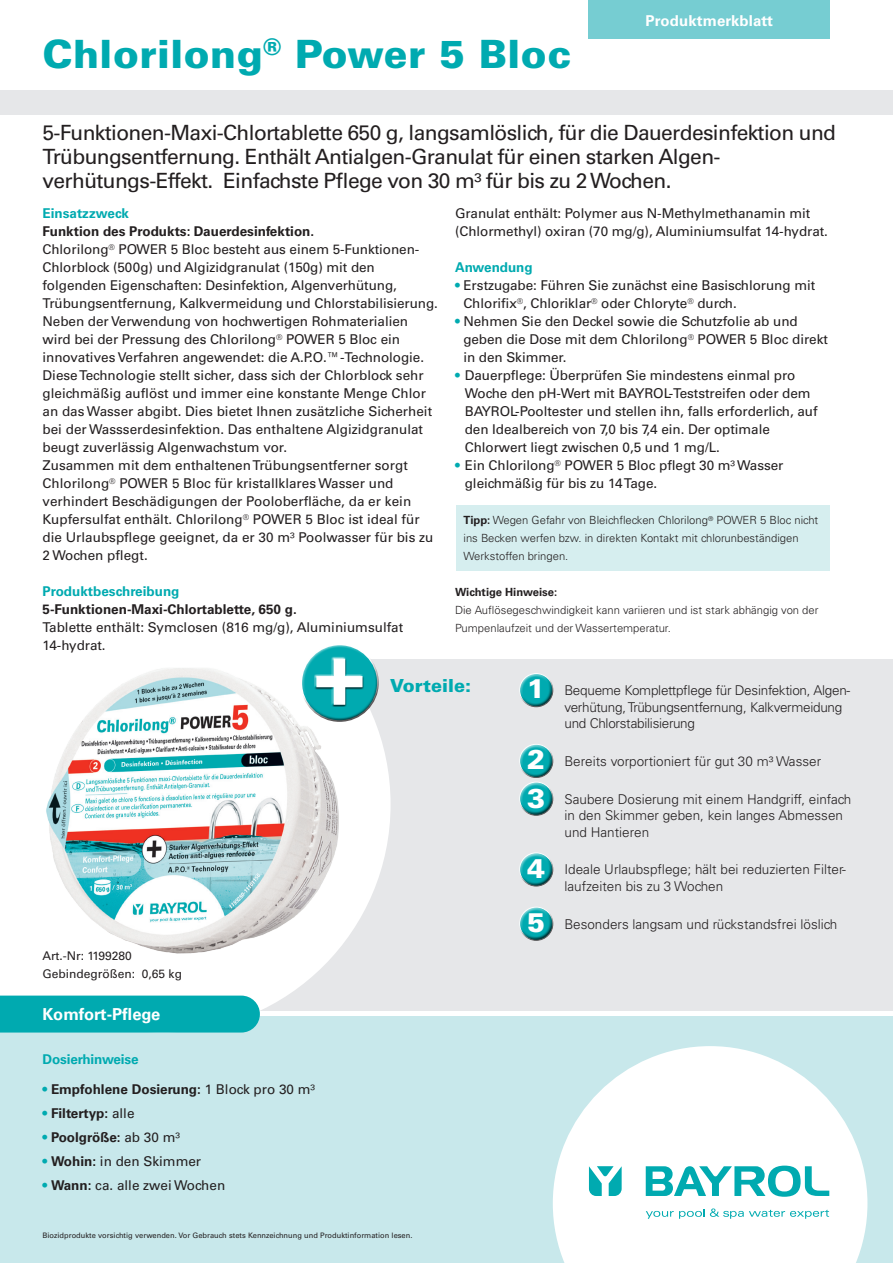
<style>
.page{position:relative;width:893px;height:1263px;background:#fff}
.page>*{position:absolute;margin:0;border:0;box-sizing:border-box;transform-origin:0 0}
.t1{font:700 86.7px "Univers LT Std";color:#fff}
.ProductName{font:900 39px "Univers LT Std";letter-spacing:.01em;color:#00aab0}
.Advantages_Text{font:900 27px "Univers LT Std";color:#fff}
.ProductName-2{font:21px/24px "Univers LT Std";letter-spacing:-.03em;color:#231f20}
.t2{font:900 18px "Univers LT Std";color:#00aab0}
.Category{font:700 16.5px "Univers LT Std";color:#fff}
.t3{font:700 15px "Univers LT Std";letter-spacing:.01em;color:#fff}
.Text{font:13.5px/18px "Univers LT Std";letter-spacing:-.005em;color:#231f20}
.Advantages_Text-2{font:300 13.5px/16.5px "Univers LT Std";color:#231f20}
.Text-2{font:700 13.5px "Univers LT Std";color:#231f20}
.Advantages_Text-3{font:300 13.5px/16.5px "Univers LT Std";letter-spacing:-.02em;color:#231f20}
.Subhead{font:700 13.5px "Univers LT Std";letter-spacing:-.005em;color:#00aab0}
.Article_Numbers_and{font:12px "Univers LT Std";color:#231f20}
.Text-3{font:300 11.25px/18px "Univers LT Std";color:#231f20}
.Text-4{font:700 11.25px "Univers LT Std";color:#231f20}
.t4{font:7.5px "Univers LT Std";color:#231f20}
.s1{color:#00aab0}
.s2{font-weight:700}
.s3{font-weight:400;color:#00aab0}
.s4{font-weight:400}
</style>
<div class="page">
<div style="left:456px;top:505px;width:373px;height:66px;background:#d6eeef"></div>
<div style="left:0;top:1016px;width:893px;height:247px;background:#c8e8eb"></div>
<div style="left:163px;top:660px;width:730px;height:351px;background:#e6e7e9"></div>
<div style="left:0;top:91px;width:893px;height:24px;background:#e6e7e9"></div>
<svg style="left:553px;top:1046px;width:314px;height:217px;fill:#fff"></svg>
<svg style="left:163px;top:659px;width:228px;height:351px;fill:#fff"></svg>
<div style="left:588px;top:0;width:242px;height:38px;background:#76cdd2"></div>
<svg style="left:646px;top:1165px;width:183px;height:32px"></svg>
<svg style="left:646px;top:1208px;width:183px;height:11px"></svg>
<svg style="left:589px;top:1166px;width:33px;height:30px"></svg>
<div style="left:517px;top:670px;width:37px;height:30px;background:#fff;opacity:.75"></div>
<div style="left:518px;top:678px;width:40px;height:29px;background:#231f20;opacity:.75"></div>
<div style="left:517px;top:741px;width:37px;height:30px;background:#fff;opacity:.75"></div>
<div style="left:518px;top:749px;width:40px;height:29px;background:#231f20;opacity:.75"></div>
<div style="left:517px;top:778px;width:37px;height:31px;background:#fff;opacity:.75"></div>
<div style="left:518px;top:786px;width:40px;height:30px;background:#231f20;opacity:.75"></div>
<div style="left:517px;top:849px;width:37px;height:30px;background:#fff;opacity:.75"></div>
<div style="left:518px;top:857px;width:40px;height:30px;background:#231f20;opacity:.75"></div>
<div style="left:517px;top:903px;width:37px;height:31px;background:#fff;opacity:.75"></div>
<div style="left:518px;top:911px;width:40px;height:30px;background:#231f20;opacity:.75"></div>
<div style="left:0;top:995px;width:260px;height:37px;background:#00aab0"></div>
<img style="left:46px;top:668px;width:301px;height:327px">
<div style="left:297px;top:639px;width:79px;height:63px;background:#fff;opacity:.75"></div>
<div style="left:301px;top:656px;width:79px;height:67px;background:#231f20;opacity:.75"></div>
<div style="left:315px;top:657px;width:49px;height:49px;background:#fff;opacity:.75"></div>
<div style="left:315px;top:658px;width:50px;height:49px;background:#231f20;opacity:.75"></div>
<p class="ProductName" style="left:43px;top:30px;width:530px">Chlorilong<sup>®</sup> Power 5 Bloc</p>
<p class="t3" style="left:645px;top:12px;width:129px">Produktmerkblatt</p>
<p class="ProductName-2" style="left:43px;top:121px;width:795px">5-Funktionen-Maxi-Chlortablette 650 g, langsamlöslich, für die Dauerdesinfektion und<br>Trübungsentfernung. Enthält Antialgen-Granulat für einen starken Algen&shy;verhütungs-Effekt. Einfachste Pflege von 30 m³ für bis zu 2 Wochen.</p>
<p class="Subhead" style="left:43px;top:206px;width:88px">Einsatzzweck</p>
<p class="Text-2" style="left:43px;top:224px;width:273px">Funktion des Produkts: Dauerdesinfektion.</p>
<p class="Text" style="left:43px;top:241px;width:397px">Chlorilong<sup>®</sup> POWER 5 Bloc besteht aus einem 5-Funktionen-Chlorblock (500g) und Algizidgranulat (150g) mit den folgenden Eigenschaften: Desinfektion, Algenverhütung, Trübungsentfernung, Kalkvermeidung und Chlorstabilisierung.<br>Neben der Verwendung von hochwertigen Rohmaterialien wird bei der Pressung des Chlorilong<sup>®</sup> POWER 5 Bloc ein innovatives Verfahren angewendet: die A.P.O.™-Technologie.</p>
<p class="Text" style="left:43px;top:367px;width:383px">Diese Technologie stellt sicher, dass sich der Chlorblock sehr</p>
<p class="Text" style="left:43px;top:385px;width:385px">gleichmäßig auflöst und immer eine konstante Menge Chlor</p>
<p class="Text" style="left:43px;top:403px;width:391px">an das Wasser abgibt. Dies bietet Ihnen zusätzliche Sicherheit</p>
<p class="Text" style="left:43px;top:421px;width:382px">bei der Wassserdesinfektion. Das enthaltene Algizidgranulat</p>
<p class="Text" style="left:43px;top:439px;width:246px">beugt zuverlässig Algenwachstum vor.</p>
<p class="Text" style="left:43px;top:457px;width:392px">Zusammen mit dem enthaltenen Trübungsentferner sorgt Chlorilong<sup>®</sup> POWER 5 Bloc für kristallklares Wasser und verhindert Beschädigungen der Pooloberfläche, da er kein Kupfersulfat enthält. Chlorilong<sup>®</sup> POWER 5 Bloc ist ideal für die Urlaubspflege geeignet, da er 30 m³ Poolwasser für bis zu 2 Wochen pflegt.</p>
<p class="Subhead" style="left:43px;top:584px;width:138px">Produktbeschreibung</p>
<p class="Text-2" style="left:43px;top:602px;width:256px">5-Funktionen-Maxi-Chlortablette, 650 g.</p>
<p class="Text" style="left:43px;top:619px;width:362px">Tablette enthält: Symclosen (816 mg/g), Aluminiumsulfat<br>14-hydrat.</p>
<p class="Text" style="left:455px;top:205px;width:375px">Granulat enthält: Polymer aus N-Methylmethanamin mit (Chlormethyl) oxiran (70 mg/g), Aluminiumsulfat 14-hydrat.</p>
<p class="Subhead" style="left:455px;top:260px;width:79px">Anwendung</p>
<p class="Text" style="left:463px;top:277px;width:353px;text-indent:-8px"><span class="s1">•</span> Erstzugabe: Führen Sie zunächst eine Basischlorung mit<br>Chlorifix<sup>®</sup>, Chloriklar<sup>®</sup> oder Chloryte<sup>®</sup> durch.</p>
<p class="Text" style="left:463px;top:313px;width:366px;text-indent:-8px"><span class="s1">•</span> Nehmen Sie den Deckel sowie die Schutzfolie ab und geben die Dose mit dem Chlorilong<sup>®</sup> POWER 5 Bloc direkt in den Skimmer.</p>
<p class="Text" style="left:465px;top:367px;width:354px;text-indent:-10px"><span class="s1">•</span> Dauerpflege: Überprüfen Sie mindestens einmal pro Woche den pH-Wert mit BAYROL-Teststreifen oder dem BAYROL-Pooltester und stellen ihn, falls erforderlich, auf den Idealbereich von 7,0 bis 7,4 ein. Der optimale Chlorwert liegt zwischen 0,5 und 1 mg/L.</p>
<p class="Text" style="left:465px;top:457px;width:320px;text-indent:-10px"><span class="s1">•</span> Ein Chlorilong<sup>®</sup> POWER 5 Bloc pflegt 30 m³ Wasser gleichmäßig für bis zu 14 Tage.</p>
<p class="Text-3" style="left:463px;top:511px;width:356px"><span class="s2">Tipp:</span> Wegen Gefahr von Bleichflecken Chlorilong<sup>®</sup> POWER 5 Bloc nicht ins Becken werfen bzw. in direkten Kontakt mit chlorunbeständigen<br>Werkstoffen bringen.</p>
<p class="Text-4" style="left:455px;top:586px;width:104px">Wichtige Hinweise:</p>
<p class="Text-3" style="left:455px;top:601px;width:365px">Die Auflösegeschwindigkeit kann variieren und ist stark abhängig von der<br>Pumpenlaufzeit und der Wassertemperatur.</p>
<h1 class="t1" style="left:314px;top:623px;width:52px">+</h1>
<p class="t2" style="left:390px;top:675px;width:82px">Vorteile:</p>
<p class="Article_Numbers_and" style="left:43px;top:949px;width:91px">Art.-Nr: 1199280</p>
<p class="Article_Numbers_and" style="left:43px;top:967px;width:141px">Gebindegrößen: 0,65 kg</p>
<p class="Category" style="left:43px;top:1004px;width:119px">Komfort-Pflege</p>
<p class="Subhead" style="left:43px;top:1052px;width:98px">Dosierhinweise</p>
<p class="Text-2" style="left:43px;top:1082px;width:274px"><span class="s3">•</span> Empfohlene Dosierung: <span class="s4">1 Block pro 30 m³</span></p>
<p class="Text-2" style="left:43px;top:1106px;width:93px"><span class="s3">•</span> Filtertyp: <span class="s4">alle</span></p>
<p class="Text-2" style="left:43px;top:1130px;width:139px"><span class="s3">•</span> Poolgröße: <span class="s4">ab 30 m³</span></p>
<p class="Text" style="left:43px;top:1153px;width:160px"><span class="s1">•</span> <span class="s2">Wohin:</span> in den Skimmer</p>
<p class="Text" style="left:43px;top:1177px;width:184px"><span class="s1">•</span> <span class="s2">Wann:</span> ca. alle zwei Wochen</p>
<p class="t4" style="left:43px;top:1231px;width:371px">Biozidprodukte vorsichtig verwenden. Vor Gebrauch stets Kennzeichnung und Produktinformation lesen.</p>
<p class="Advantages_Text" style="left:527px;top:672px;width:20px">1</p>
<p class="Advantages_Text-3" style="left:564px;top:682px;width:287px">Bequeme Komplettpflege für Desinfektion, Algen&shy;verhütung, Trübungsentfernung, Kalkvermeidung und Chlorstabilisierung</p>
<p class="Advantages_Text" style="left:527px;top:742px;width:20px">2</p>
<p class="Advantages_Text-2" style="left:564px;top:753px;width:258px">Bereits vorportioniert für gut 30 m³ Wasser</p>
<p class="Advantages_Text" style="left:527px;top:781px;width:20px">3</p>
<p class="Advantages_Text-2" style="left:564px;top:791px;width:288px">Saubere Dosierung mit einem Handgriff, einfach in den Skimmer geben, kein langes Abmessen und Hantieren</p>
<p class="Advantages_Text" style="left:527px;top:851px;width:20px">4</p>
<p class="Advantages_Text-2" style="left:564px;top:861px;width:283px">Ideale Urlaubspflege; hält bei reduzierten Filter&shy;laufzeiten bis zu 3 Wochen</p>
<p class="Advantages_Text" style="left:527px;top:905px;width:20px">5</p>
<p class="Advantages_Text-2" style="left:564px;top:916px;width:274px">Besonders langsam und rückstandsfrei löslich</p>
</div>
